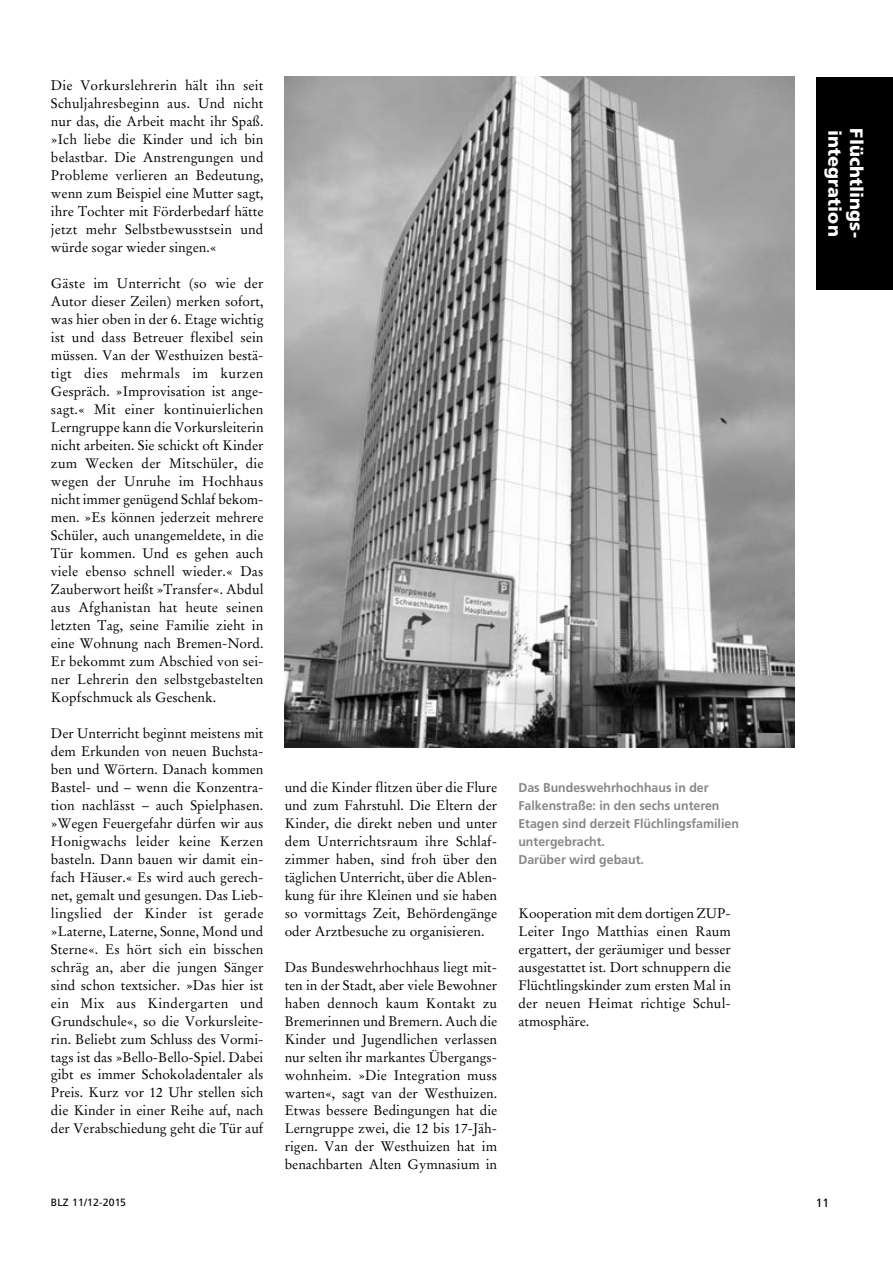
<style>
.page{position:relative;width:893px;height:1263px;background:#fff}
.page>*{position:absolute;margin:0;border:0;box-sizing:border-box;transform-origin:0 0}
.t1{font:900 18px "Frutiger";letter-spacing:.005em;color:#fff}
.t2{font:13.8px/18px "Stempel Garamond";color:#000;text-align:justify}
.t3{font:700 12.75px/18px "Frutiger";color:#868786}
.t4{font:12px "Frutiger";color:#000}
.t5{font:10.5px "Frutiger";letter-spacing:.015em;color:#000}
</style>
<div class="page">
<div style="left:816px;top:77px;width:76px;height:212px;background:#000"></div>
<img style="left:285px;top:77px;width:510px;height:671px">
<p class="t2" style="left:51px;top:78px;width:214px">Die Vorkurslehrerin hält ihn seit Schuljahresbeginn aus. Und nicht nur das, die Arbeit macht ihr Spaß. »Ich liebe die Kinder und ich bin belastbar. Die Anstrengungen und Probleme verlieren an Bedeutung, wenn zum Beispiel eine Mutter sagt, ihre Tochter mit Förderbedarf hätte jetzt mehr Selbstbewusstsein und würde sogar wieder singen.«</p>
<p class="t2" style="left:51px;top:276px;width:214px">Gäste im Unterricht (so wie der Autor dieser Zeilen) merken sofort, was hier oben in der 6. Etage wichtig ist und dass Betreuer flexibel sein müssen. Van der Westhuizen bestä&shy;tigt dies mehrmals im kurzen Gespräch. »Improvisation ist ange&shy;sagt.« Mit einer kontinuierlichen Lerngruppe kann die Vorkursleiterin nicht arbeiten. Sie schickt oft Kinder zum Wecken der Mitschüler, die wegen der Unruhe im Hochhaus nicht immer genügend Schlaf bekom&shy;men. »Es können jederzeit mehrere Schüler, auch unangemeldete, in die Tür kommen. Und es gehen auch viele ebenso schnell wieder.« Das Zauberwort heißt »Transfer«. Abdul aus Afghanistan hat heute seinen letzten Tag, seine Familie zieht in eine Wohnung nach Bremen-Nord.<br>Er bekommt zum Abschied von sei&shy;ner Lehrerin den selbstgebastelten Kopfschmuck als Geschenk.</p>
<p class="t2" style="left:51px;top:725px;width:214px">Der Unterricht beginnt meistens mit dem Erkunden von neuen Buchsta&shy;ben und Wörtern. Danach kommen Bastel- und – wenn die Konzentra&shy;tion nachlässt – auch Spielphasen. »Wegen Feuergefahr dürfen wir aus Honigwachs leider keine Kerzen basteln. Dann bauen wir damit ein&shy;fach Häuser.« Es wird auch gerech&shy;net, gemalt und gesungen. Das Lieb&shy;lingslied der Kinder ist gerade »Laterne, Laterne, Sonne, Mond und Sterne«. Es hört sich ein bisschen schräg an, aber die jungen Sänger sind schon textsicher. »Das hier ist ein Mix aus Kindergarten und Grundschule«, so die Vorkursleite&shy;rin. Beliebt zum Schluss des Vormi&shy;tags ist das »Bello-Bello-Spiel. Dabei gibt es immer Schokoladentaler als Preis. Kurz vor 12 Uhr stellen sich die Kinder in einer Reihe auf, nach der Verabschiedung geht die Tür auf</p>
<p class="t2" style="left:285px;top:779px;width:214px">und die Kinder flitzen über die Flure und zum Fahrstuhl. Die Eltern der Kinder, die direkt neben und unter dem Unterrichtsraum ihre Schlaf&shy;zimmer haben, sind froh über den täglichen Unterricht, über die Ablen&shy;kung für ihre Kleinen und sie haben so vormittags Zeit, Behördengänge oder Arztbesuche zu organisieren.</p>
<p class="t2" style="left:285px;top:959px;width:214px">Das Bundeswehrhochhaus liegt mit&shy;ten in der Stadt, aber viele Bewohner haben dennoch kaum Kontakt zu Bremerinnen und Bremern. Auch die Kinder und Jugendlichen verlassen nur selten ihr markantes Übergangs&shy;wohnheim. »Die Integration muss warten«, sagt van der Westhuizen.<br>Etwas bessere Bedingungen hat die Lerngruppe zwei, die 12 bis 17-Jäh&shy;rigen. Van der Westhuizen hat im benachbarten Alten Gymnasium in</p>
<p class="t3" style="left:518px;top:779px;width:222px">Das Bundeswehrhochhaus in der<br>Falkenstraße: in den sechs unteren<br>Etagen sind derzeit Flüchlingsfamilien untergebracht.<br>Darüber wird gebaut.</p>
<p class="t2" style="left:518px;top:905px;width:214px">Kooperation mit dem dortigen ZUP-Leiter Ingo Matthias einen Raum ergattert, der geräumiger und besser ausgestattet ist. Dort schnuppern die Flüchtlingskinder zum ersten Mal in der neuen Heimat richtige Schul&shy;atmosphäre.</p>
<h1 class="t1" style="left:842px;top:130px;width:109px;rotate:90deg">integration</h1>
<h1 class="t1" style="left:864px;top:128px;width:111px;rotate:90deg">Flüchtlings-</h1>
<p class="t5" style="left:51px;top:1198px;width:77px">BLZ 11/12-2015</p>
<p class="t4" style="left:816px;top:1198px;width:15px">11</p>
</div>
